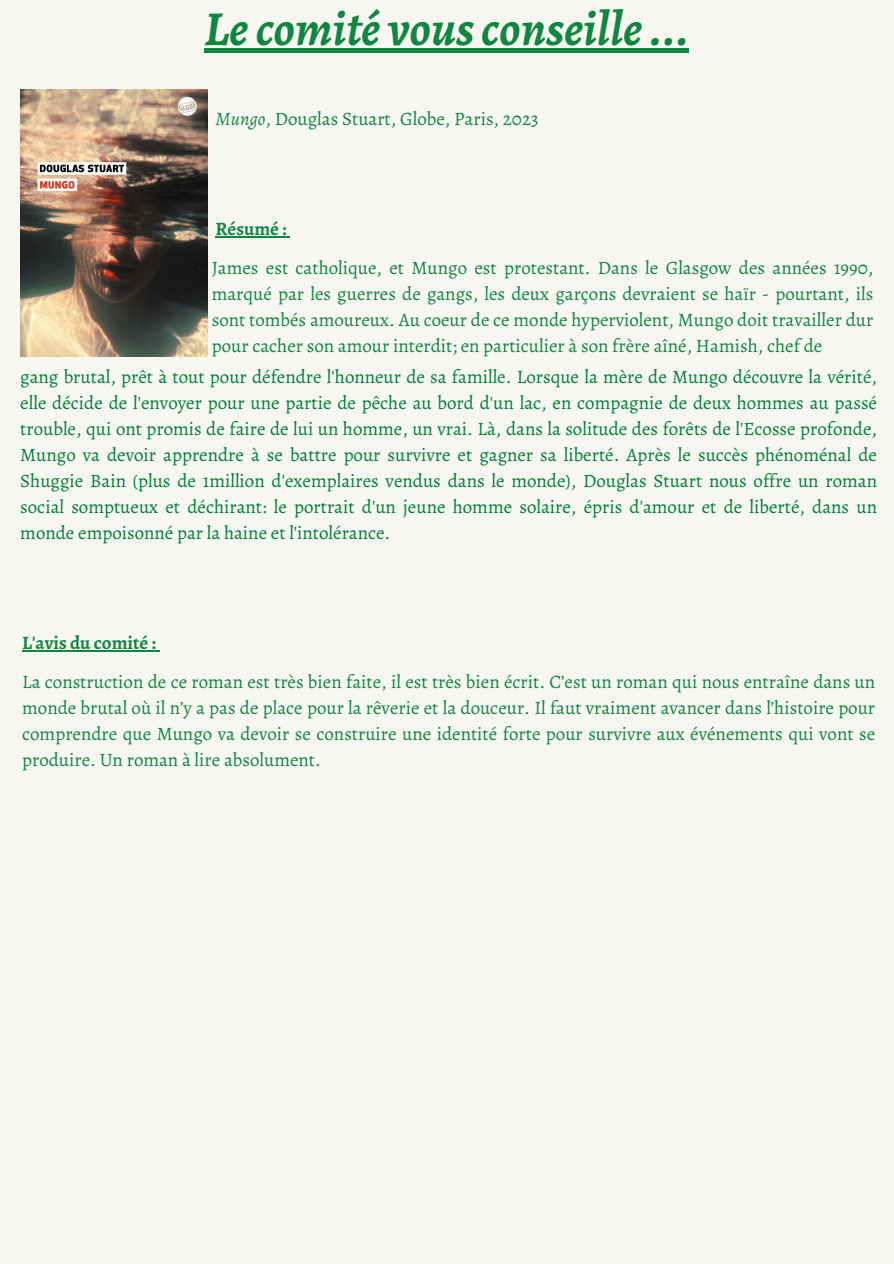
<style>
.page{position:relative;width:894px;height:1264px;background:#fff}
.page>*{position:absolute;margin:0;border:0;box-sizing:border-box;transform-origin:0 0}
.t1{font:italic 700 48.9px "Alegreya";color:#118641}
.t2{font:18.9px/25.8px "Alegreya";color:#118641;text-align:justify}
.t3{font:18.9px/25.8px "Alegreya";color:#008037;text-align:justify}
.t4{font:700 18.9px "Alegreya";color:#118641}
.s1{font-style:italic}
</style>
<div class="page">
<div style="left:0;top:0;width:893px;height:1263px;background:#f7f6f1"></div>
<hr style="left:204px;top:48px;width:485px;height:4px;background:#118641">
<hr style="left:215px;top:236px;width:72px;height:1px;background:#118641">
<hr style="left:22px;top:650px;width:134px;height:1px;background:#118641">
<img style="left:20px;top:89px;width:187px;height:267px">
<h1 class="t1" style="left:204px;top:-5px;width:486px">Lecomité vousconseille...</h1>
<p class="t2" style="left:215px;top:106px;width:325px"><span class="s1">Mungo</span>, Douglas Stuart, Globe, Paris, 2023</p>
<h2 class="t4" style="left:215px;top:216px;width:73px">Résumé :</h2>
<h2 class="t2" style="left:212px;top:255px;width:663px">James est catholique, et Mungo est protestant. Dans le Glasgow des années 1990, marqué par les guerres de gangs, les deux garçons devraient se haïr - pourtant, ils sont tombés amoureux. Au coeur de ce monde hyperviolent, Mungo doit travailler dur pour cacher son amour interdit; en particulier à son frère aîné, Hamish, chef de</h2>
<p class="t3" style="left:20px;top:364px;width:858px">gang brutal, prêt à tout pour défendre l'honneur de sa famille. Lorsque la mère de Mungo découvre la vérité, elle décide de l'envoyer pour une partie de pêche au bord d'un lac, en compagnie de deux hommes au passé trouble, qui ont promis de faire de lui un homme, un vrai. Là, dans la solitude des forêts de l'Ecosse profonde, Mungo va devoir apprendre à se battre pour survivre et gagner sa liberté. Après le succès phénoménal de Shuggie Bain (plus de 1million d'exemplaires vendus dans le monde), Douglas Stuart nous offre un roman social somptueux et déchirant: le portrait d'un jeune homme solaire, épris d'amour et de liberté, dans un monde empoisonné par la haine et l'intolérance.</p>
<p class="t4" style="left:22px;top:629px;width:135px">L'avis du comité :</p>
<p class="t2" style="left:22px;top:668px;width:854px">La construction de ce roman est très bien faite, il est très bien écrit. C’est un roman qui nous entraîne dans un monde brutal où il n’y a pas de place pour la rêverie et la douceur. Il faut vraiment avancer dans l’histoire pour comprendre que Mungo va devoir se construire une identité forte pour survivre aux événements qui vont se produire. Un roman à lire absolument.</p>
</div>
